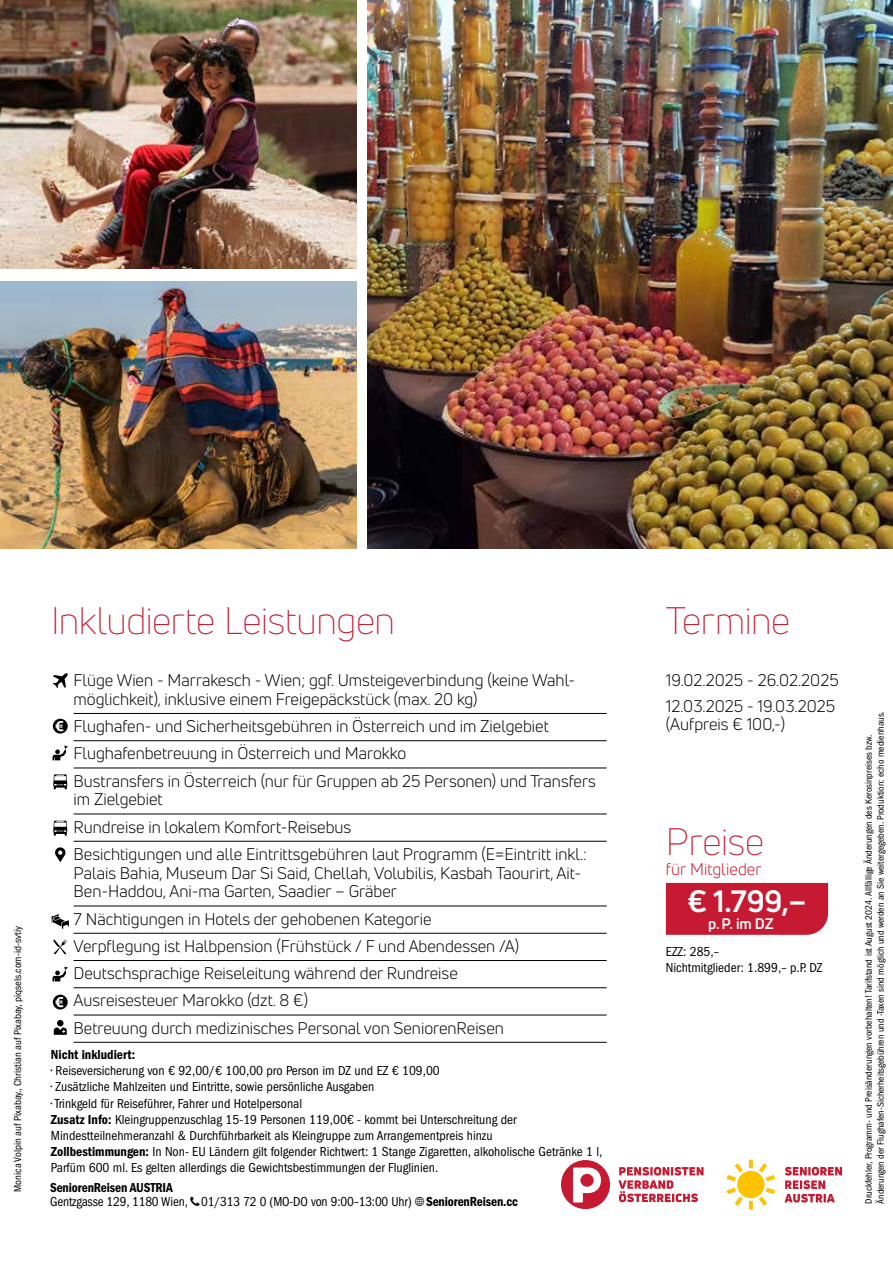
<style>
.page{position:relative;width:893px;height:1263px;background:#fff}
.page>*{position:absolute;margin:0;border:0;box-sizing:border-box;transform-origin:0 0}
.t1{font:300 37.5px "Uni Neue";letter-spacing:-.01em;color:#c61a32}
.t2{font:700 30.15px "Uni Neue";color:#fff}
.t3{font:16.5px/27.3px "Uni Neue";color:#000}
.t4{font:16.5px "Uni Neue";color:#c61a32}
.t5{font:700 15px "Uni Neue";color:#fff}
.t6{font:condensed 13.5px/16.2px "ITC Franklin Gothic Std";color:#000}
.t7{font:13.5px "ITC Franklin Gothic Std Dm Cd";letter-spacing:-.01em;color:#000}
.t8{font:condensed 10.5px "ITC Franklin Gothic Std";color:#000}
.t9{font:condensed 9.75px/12px "ITC Franklin Gothic Std";color:#000}
.s1{font-family:"ITC Franklin Gothic Std Dm Cd";font-stretch:normal}
</style>
<div class="page">
<img style="left:0;top:0;width:357px;height:268px">
<img style="left:0;top:281px;width:357px;height:268px">
<hr style="left:74px;top:713px;width:533px;height:1px;background:#000">
<hr style="left:74px;top:740px;width:533px;height:1px;background:#000">
<hr style="left:74px;top:768px;width:533px;height:1px;background:#000">
<hr style="left:74px;top:814px;width:533px;height:1px;background:#000">
<hr style="left:74px;top:841px;width:533px;height:1px;background:#000">
<hr style="left:74px;top:906px;width:533px;height:1px;background:#000">
<hr style="left:74px;top:933px;width:533px;height:1px;background:#000">
<hr style="left:74px;top:960px;width:533px;height:1px;background:#000">
<hr style="left:74px;top:987px;width:533px;height:1px;background:#000">
<hr style="left:74px;top:1015px;width:533px;height:1px;background:#000">
<hr style="left:74px;top:1042px;width:533px;height:1px;background:#000">
<svg style="left:53px;top:673px;width:15px;height:15px"></svg>
<svg style="left:53px;top:774px;width:14px;height:15px"></svg>
<svg style="left:53px;top:719px;width:15px;height:14px"></svg>
<svg style="left:52px;top:914px;width:17px;height:15px"></svg>
<svg style="left:52px;top:745px;width:16px;height:15px"></svg>
<div style="left:57px;top:1020px;width:7px;height:6px;background:#000;border-radius:50%"></div>
<svg style="left:54px;top:1027px;width:13px;height:8px"></svg>
<svg style="left:55px;top:847px;width:11px;height:15px"></svg>
<svg style="left:53px;top:939px;width:14px;height:15px"></svg>
<div style="left:666px;top:883px;width:162px;height:52px;background:#c61a32"></div>
<svg style="left:618px;top:1167px;width:86px;height:35px"></svg>
<div style="left:561px;top:1160px;width:49px;height:49px;background:#c61a32;border-radius:50%"></div>
<svg style="left:573px;top:1167px;width:28px;height:35px"></svg>
<svg style="left:784px;top:1167px;width:58px;height:35px"></svg>
<div style="left:737px;top:1171px;width:27px;height:27px;background:#fdc300;border-radius:50%"></div>
<svg style="left:749px;top:1160px;width:4px;height:8px"></svg>
<svg style="left:749px;top:1201px;width:4px;height:8px"></svg>
<svg style="left:727px;top:1163px;width:16px;height:18px"></svg>
<svg style="left:759px;top:1188px;width:16px;height:18px"></svg>
<svg style="left:727px;top:1188px;width:16px;height:18px"></svg>
<svg style="left:759px;top:1163px;width:16px;height:18px"></svg>
<img style="left:368px;top:0;width:525px;height:549px">
<svg style="left:53px;top:995px;width:15px;height:14px"></svg>
<svg style="left:52px;top:966px;width:16px;height:15px"></svg>
<svg style="left:53px;top:821px;width:14px;height:15px"></svg>
<p class="t8" style="left:12px;top:1192px;width:267px;rotate:-90deg">Monica Volpin auf Pixabay., Christian auf Pixabay, piqsels.com-id-svtiy</p>
<h1 class="t1" style="left:51px;top:597px;width:346px">Inkludierte Leistungen</h1>
<p class="t3" style="left:74px;top:671px;width:503px;line-height:18.8px">Flüge Wien - Marrakesch - Wien; ggf. Umsteigeverbindung (keine Wahl&shy;möglichkeit), inklusive einem Freigepäckstück (max. 20 kg)</p>
<p class="t3" style="left:74px;top:712px;width:524px">Flughafen- und Sicherheitsgebühren in Österreich und im Zielgebiet<br>Flughafenbetreuung in Österreich und Marokko<br>Bustransfers in Österreich (nur für Gruppen ab 25 Personen) und Transfers</p>
<p class="t3" style="left:74px;top:786px;width:515px">im Zielgebiet<br>Rundreise in lokalem Komfort-Reisebus<br>Besichtigungen und alle Eintrittsgebühren laut Programm (E=Eintritt inkl.:</p>
<p class="t3" style="left:74px;top:863px;width:509px;line-height:18.8px">Palais Bahia, Museum Dar Si Said, Chellah, Volubilis, Kasbah Taourirt, Ait-<br>Ben-Haddou, Ani-ma Garten, Saadier – Gräber</p>
<p class="t3" style="left:74px;top:905px;width:447px">7 Nächtigungen in Hotels der gehobenen Kategorie Verpflegung ist Halbpension (Frühstück / F und Abendessen /A)<br>Deutschsprachige Reiseleitung während der Rundreise Ausreisesteuer Marokko (dzt. 8 €)<br>Betreuung durch medizinisches Personal von SeniorenReisen</p>
<p class="t7" style="left:51px;top:1047px;width:86px">Nicht inkludiert:</p>
<p class="t6" style="left:51px;top:1063px;width:390px">• Reiseversicherung von € 92,00/€ 100,00 pro Person im DZ und EZ € 109,00</p>
<p class="t6" style="left:51px;top:1079px;width:325px">• Zusätzliche Mahlzeiten und Eintritte, sowie persönliche Ausgaben</p>
<p class="t6" style="left:51px;top:1095px;width:553px">• Trinkgeld für Reiseführer, Fahrer und Hotelpersonal<br><span class="s1">Zusatz Info:</span> Kleingruppenzuschlag 15-19 Personen 119,00€ - kommt bei Unterschreitung der Mindestteilnehmeranzahl &amp; Durchführbarkeit als Kleingruppe zum Arrangementpreis hinzu<br><span class="s1">Zollbestimmungen:</span> In Non- EU Ländern gilt folgender Richtwert: 1 Stange Zigaretten, alkoholische Getränke 1 l, Parfüm 600 ml. Es gelten allerdings die Gewichtsbestimmungen der Fluglinien.</p>
<p class="t7" style="left:50px;top:1180px;width:124px">SeniorenReisen AUSTRIA</p>
<p class="t6" style="left:50px;top:1193px;width:470px">Gentzgasse 129, 1180 Wien, ķ01/313 72 0 (MO-DO von 9:00–13:00 Uhr) ļ<span class="s1">SeniorenReisen.cc</span></p>
<h1 class="t1" style="left:666px;top:597px;width:126px">Termine</h1>
<p class="t3" style="left:666px;top:666px;width:174px;line-height:26.5px">19.02.2025 - 26.02.2025<br>12.03.2025 - 19.03.2025</p>
<p class="t3" style="left:666px;top:711px;width:121px">(Aufpreis € 100,-)</p>
<h1 class="t1" style="left:666px;top:819px;width:100px">Preise</h1>
<p class="t4" style="left:666px;top:859px;width:97px">für Mitglieder</p>
<h2 class="t2" style="left:687px;top:882px;width:121px">€ 1.799,–</h2>
<p class="t5" style="left:708px;top:914px;width:67px">p.P. im DZ</p>
<p class="t6" style="left:666px;top:943px;width:158px">EZZ: 285,–<br>Nichtmitglieder: 1.899,– p.P. DZ</p>
<p class="t9" style="left:863px;top:1204px;width:494px;rotate:-90deg">Druckfehler, Programm- und Preisänderungen vorbehalten! Tarifstand ist August 2024. Allfällige Änderungen des Kerosinpreises bzw.<br>Änderungen der Flughafen-Sicherheitsgebühren und -Taxen sind möglich und werden an Sie weitergegeben. Produktion: echo medienhaus.</p>
</div>
